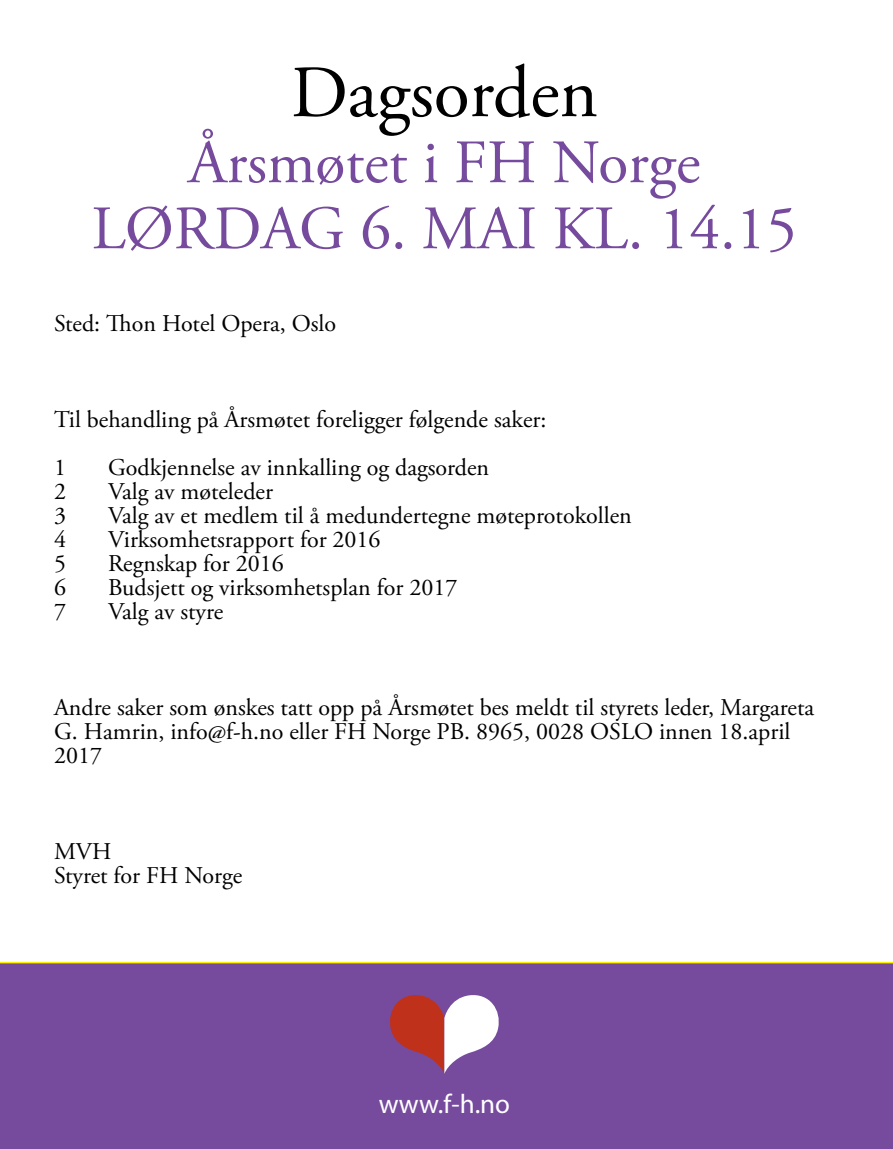
<style>
.page{position:relative;width:893px;height:1149px;background:#fff}
.page>*{position:absolute;margin:0;border:0;box-sizing:border-box;transform-origin:0 0}
.t1{font:73.5px "Adobe Garamond Pro";color:#000}
.t2{font:61.5px/66px "Adobe Garamond Pro";color:#764b9e;text-align:center}
.t3{font:27px "Myriad Pro";color:#fff}
.t4{font:24px/24px "Adobe Garamond Pro";color:#000}
</style>
<div class="page">
<div style="left:0;top:961px;width:893px;height:187px;background:#764b9e"></div>
<svg style="left:387px;top:992px;width:115px;height:81px"></svg>
<h1 class="t1" style="left:291px;top:49px;width:309px">Dagsorden</h1>
<h2 class="t2" style="left:92px;top:132px;width:707px">Årsmøtet i FH Norge<br>LØRDAG 6. MAI KL. 14.15</h2>
<p class="t4" style="left:54px;top:312px;width:284px">Sted: Thon Hotel Opera, Oslo</p>
<p class="t4" style="left:54px;top:396px;width:494px;line-height:48px">Til behandling på Årsmøtet foreligger følgende saker:<br>1</p>
<p class="t4" style="left:108px;top:456px;width:383px">Godkjennelse av innkalling og dagsorden</p>
<p class="t4" style="left:54px;top:480px;width:13px">2</p>
<p class="t4" style="left:108px;top:480px;width:167px">Valg av møteleder</p>
<p class="t4" style="left:54px;top:504px;width:13px">3</p>
<p class="t4" style="left:108px;top:504px;width:525px">Valg av et medlem til å medundertegne møteprotokollen</p>
<p class="t4" style="left:54px;top:528px;width:13px">4</p>
<p class="t4" style="left:108px;top:528px;width:274px">Virksomhetsrapport for 2016</p>
<p class="t4" style="left:54px;top:552px;width:13px">5</p>
<p class="t4" style="left:108px;top:552px;width:177px">Regnskap for 2016</p>
<p class="t4" style="left:54px;top:576px;width:13px">6</p>
<p class="t4" style="left:108px;top:576px;width:351px">Budsjett og virksomhetsplan for 2017</p>
<p class="t4" style="left:54px;top:600px;width:13px">7</p>
<p class="t4" style="left:108px;top:600px;width:117px">Valg av styre</p>
<p class="t4" style="left:54px;top:696px;width:762px">Andre saker som ønskes tatt opp på Årsmøtet bes meldt til styrets leder, Margareta<br>G. Hamrin, info@f-h.no eller FH Norge PB. 8965, 0028 OSLO innen 18.april<br>2017</p>
<p class="t4" style="left:54px;top:840px;width:190px">MVH<br>Styret for FH Norge</p>
<p class="t3" style="left:379px;top:1087px;width:133px">www.f-h.no</p>
</div>
